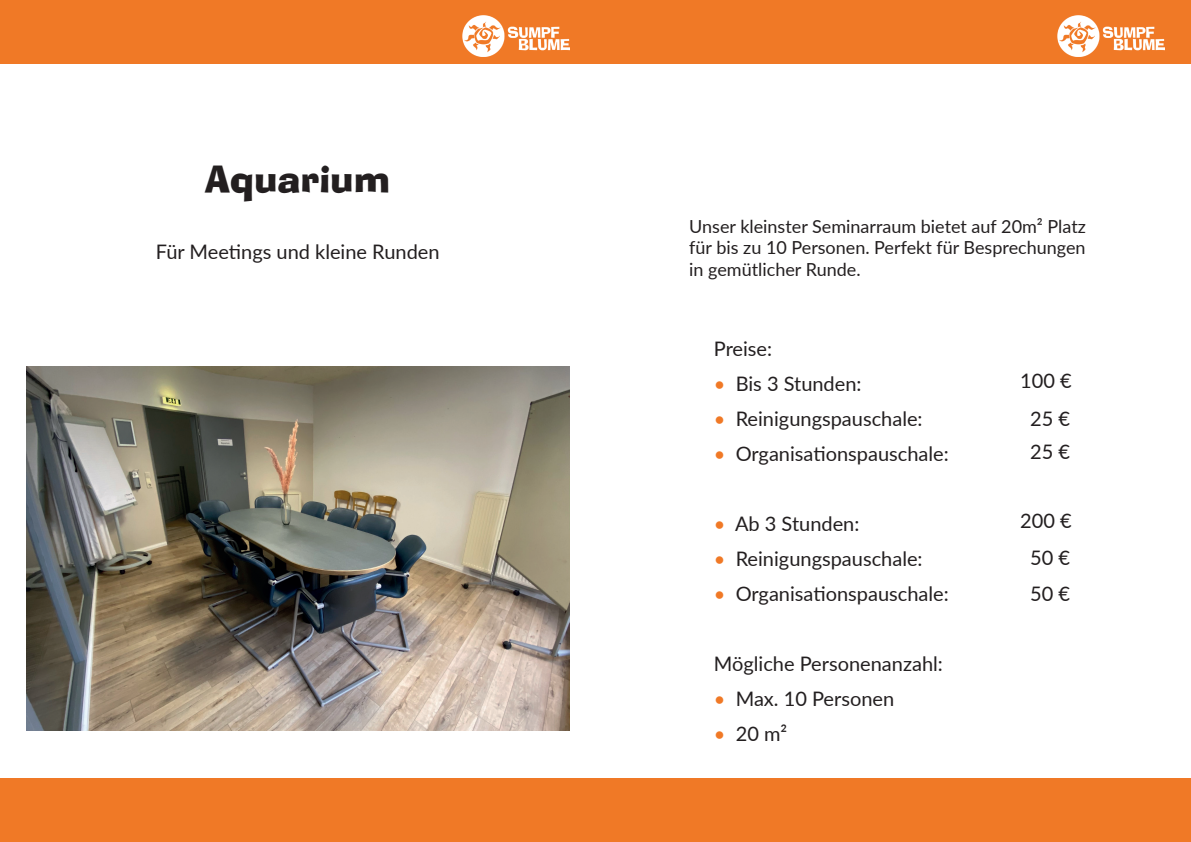
<style>
.page{position:relative;width:1191px;height:842px;background:#fff}
.page>*{position:absolute;margin:0;border:0;box-sizing:border-box;transform-origin:0 0}
.t1{font:36px "Ad Lib BT";color:#231f20}
.t2{font:20px "Lato";color:#231f20}
.t3{font:18px/21.6px "Lato";color:#231f20;text-align:justify}
.s1{color:#f07926}
</style>
<div class="page">
<img style="left:26px;top:366px;width:543px;height:364px">
<div style="left:0;top:778px;width:595px;height:64px;background:#f07926"></div>
<div style="left:0;top:0;width:595px;height:64px;background:#f07926"></div>
<img style="left:462px;top:15px;width:107px;height:42px">
<div style="left:595px;top:0;width:596px;height:64px;background:#f07926"></div>
<img style="left:1058px;top:15px;width:106px;height:42px">
<div style="left:595px;top:778px;width:596px;height:64px;background:#f07926"></div>
<h1 class="t1" style="left:205px;top:157px;width:187px">Aquarium</h1>
<p class="t2" style="left:156px;top:238px;width:285px">Für Meetings und kleine Runden</p>
<p class="t3" style="left:689px;top:215px;width:398px">Unser kleinster Seminarraum bietet auf 20m² Platz für bis zu 10 Personen. Perfekt für Besprechungen in gemütlicher Runde.</p>
<p class="t2" style="left:714px;top:335px;width:60px">Preise:</p>
<p class="t2" style="left:714px;top:370px;width:149px"><span class="s1">•</span> Bis 3 Stunden:</p>
<p class="t2" style="left:714px;top:405px;width:210px"><span class="s1">•</span> Reinigungspauschale:</p>
<p class="t2" style="left:714px;top:440px;width:236px"><span class="s1">•</span> Organisationspauschale:</p>
<p class="t2" style="left:714px;top:510px;width:147px"><span class="s1">•</span> Ab 3 Stunden:</p>
<p class="t2" style="left:714px;top:545px;width:210px"><span class="s1">•</span> Reinigungspauschale:</p>
<p class="t2" style="left:714px;top:580px;width:236px"><span class="s1">•</span> Organisationspauschale:</p>
<p class="t2" style="left:714px;top:650px;width:230px">Mögliche Personenanzahl:</p>
<p class="t2" style="left:714px;top:685px;width:182px"><span class="s1">•</span> Max. 10 Personen</p>
<p class="t2" style="left:714px;top:720px;width:75px"><span class="s1">•</span> 20 m²</p>
<p class="t2" style="left:1020px;top:366px;width:53px">100 €</p>
<p class="t2" style="left:1030px;top:404px;width:41px">25 €</p>
<p class="t2" style="left:1030px;top:437px;width:41px">25 €</p>
<p class="t2" style="left:1020px;top:507px;width:53px">200 €</p>
<p class="t2" style="left:1030px;top:544px;width:41px">50 €</p>
<p class="t2" style="left:1030px;top:579px;width:41px">50 €</p>
</div>
